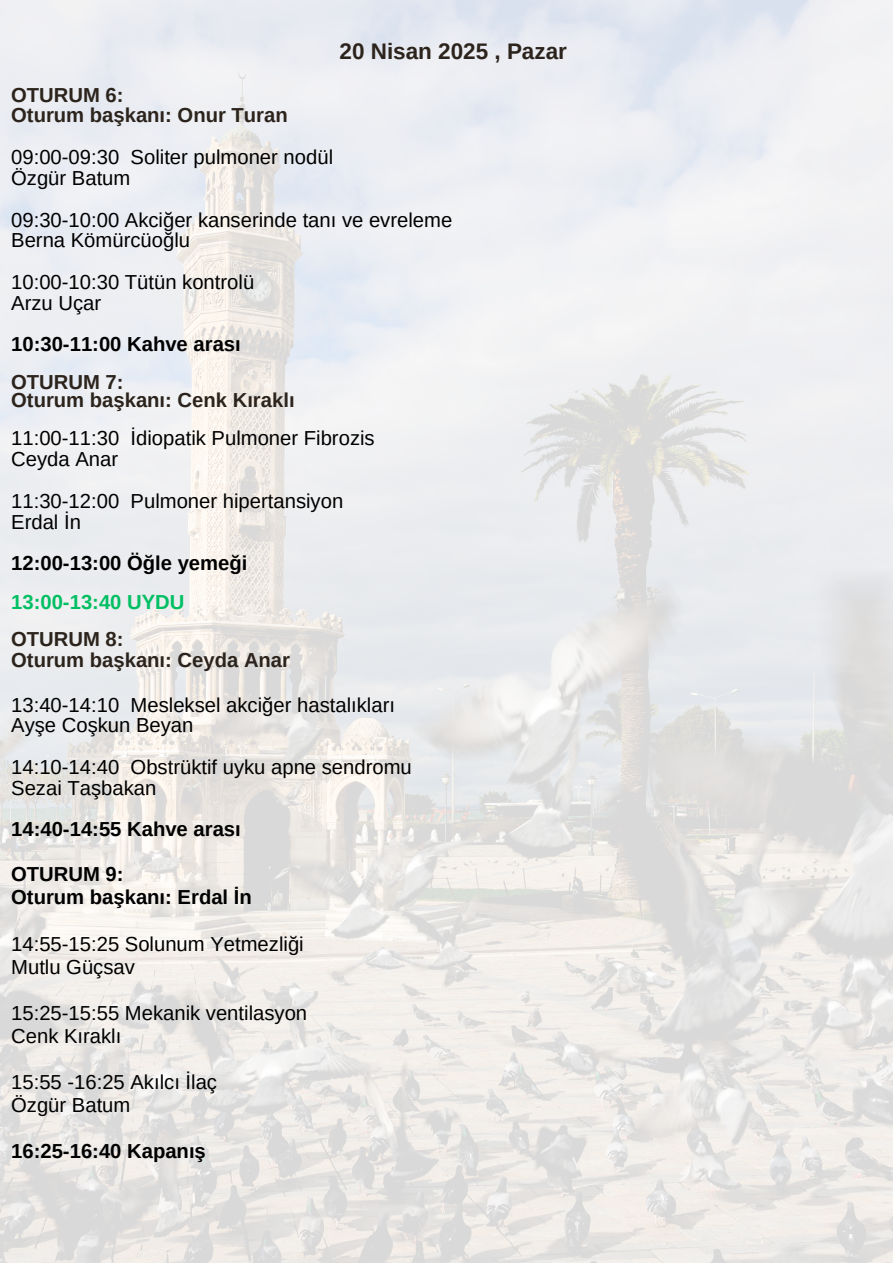
<style>
.page{position:relative;width:893px;height:1263px;background:#fff}
.page>*{position:absolute;margin:0;border:0;box-sizing:border-box;transform-origin:0 0}
.t1{font:700 22.5px "Arimo";color:#2c241c}
.t2{font:20.25px "Arimo";color:#000}
.t3{font:700 20.25px/23.1px "Arimo";color:#000}
.t4{font:700 20.25px/20.9px "Arimo";color:#2c241c}
.t5{font:700 20.25px "Arimo";color:#00bf63}
</style>
<div class="page">
<img style="left:0;top:0;width:893px;height:1263px">
<p class="t1" style="left:339px;top:39px;width:229px">20 Nisan 2025 , Pazar</p>
<h2 class="t4" style="left:11px;top:84px;width:278px">OTURUM 6:<br>Oturum başkanı: Onur Turan</h2>
<h2 class="t2" style="left:11px;top:146px;width:323px">09:00-09:30 Soliter pulmoner nodül</h2>
<p class="t2" style="left:11px;top:167px;width:121px">Özgür Batum</p>
<p class="t2" style="left:11px;top:208px;width:443px">09:30-10:00 Akciğer kanserinde tanı ve evreleme</p>
<p class="t2" style="left:11px;top:229px;width:180px">Berna Kömürcüoğlu</p>
<p class="t2" style="left:11px;top:271px;width:245px">10:00-10:30 Tütün kontrolü</p>
<p class="t2" style="left:11px;top:291px;width:91px">Arzu Uçar</p>
<p class="t3" style="left:11px;top:333px;width:231px">10:30-11:00 Kahve arası</p>
<h2 class="t4" style="left:11px;top:372px;width:285px;line-height:18px">OTURUM 7:<br>Oturum başkanı: Cenk Kıraklı</h2>
<h2 class="t2" style="left:11px;top:427px;width:365px">11:00-11:30 İdiopatik Pulmoner Fibrozis</h2>
<p class="t2" style="left:11px;top:448px;width:108px">Ceyda Anar</p>
<p class="t2" style="left:11px;top:489px;width:334px">11:30-12:00 Pulmoner hipertansiyon</p>
<p class="t2" style="left:11px;top:510px;width:71px">Erdal İn</p>
<p class="t3" style="left:11px;top:552px;width:238px">12:00-13:00 Öğle yemeği</p>
<h2 class="t5" style="left:11px;top:590px;width:175px">13:00-13:40 UYDU</h2>
<h1 class="t4" style="left:11px;top:628px;width:280px">OTURUM 8:<br>Oturum başkanı: Ceyda Anar</h1>
<h2 class="t2" style="left:11px;top:693px;width:385px">13:40-14:10 Mesleksel akciğer hastalıkları</h2>
<p class="t2" style="left:11px;top:714px;width:184px">Ayşe Coşkun Beyan</p>
<p class="t2" style="left:11px;top:756px;width:402px">14:10-14:40 Obstrüktif uyku apne sendromu</p>
<p class="t2" style="left:11px;top:776px;width:147px">Sezai Taşbakan</p>
<p class="t3" style="left:11px;top:818px;width:231px">14:40-14:55 Kahve arası</p>
<h2 class="t3" style="left:11px;top:863px;width:242px">OTURUM 9:<br>Oturum başkanı: Erdal İn</h2>
<h2 class="t2" style="left:11px;top:932px;width:294px">14:55-15:25 Solunum Yetmezliği</h2>
<p class="t2" style="left:11px;top:955px;width:125px">Mutlu Güçsav</p>
<p class="t2" style="left:11px;top:1001px;width:297px">15:25-15:55 Mekanik ventilasyon</p>
<p class="t2" style="left:11px;top:1024px;width:112px">Cenk Kıraklı</p>
<p class="t2" style="left:11px;top:1071px;width:207px">15:55 -16:25 Akılcı İlaç</p>
<p class="t2" style="left:11px;top:1094px;width:121px">Özgür Batum</p>
<p class="t3" style="left:11px;top:1139px;width:196px">16:25-16:40 Kapanış</p>
</div>
